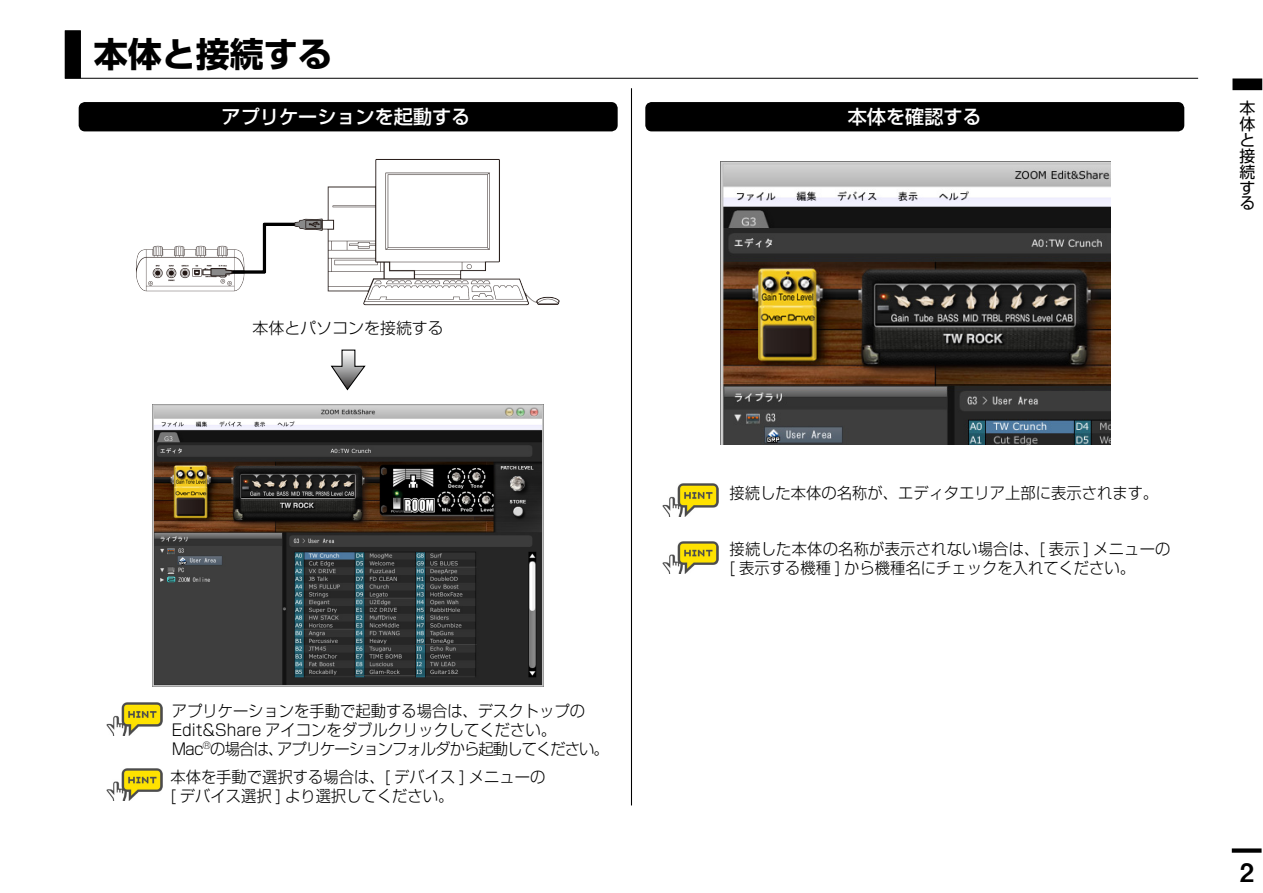
<style>
.page{position:relative;width:1263px;height:893px;background:#fff}
.page>*{position:absolute;margin:0;border:0;box-sizing:border-box;transform-origin:0 0}
.t1{font:700 34.05px "Shin Go Pr 5";color:#000}
.t2{font:25.5px "Midashi Go Pr 6 N MB31";color:#000}
.t3{font:500 19.2px "Shin Go Pr 5";color:#fff}
.t4{font:300 15.9px/19.2px "Shin Go Pr 5";color:#000;scale:.96 1}
.t5{font:300 15.9px "Shin Go Pr 5";color:#000}
.t6{font:15.9px/15.9px "Shin Go Pr 5";color:#000;text-align:justify}
</style>
<div class="page">
<div style="left:1232px;top:848px;width:29px;height:5px;background:#000"></div>
<div style="left:1234px;top:81px;width:26px;height:7px;background:#000"></div>
<div style="left:1232px;top:78px;width:30px;height:12px;border:4px solid #000"></div>
<hr style="left:65px;top:78px;width:1133px;height:1px;background:#000">
<div style="left:67px;top:33px;width:12px;height:43px;background:#000"></div>
<div style="left:65px;top:30px;width:16px;height:48px;border:4px solid #000"></div>
<div style="left:81px;top:104px;width:534px;height:25px;background:#000;border-radius:4px"></div>
<div style="left:79px;top:102px;width:539px;height:29px;border:4px solid #000;border-radius:4px"></div>
<hr style="left:631px;top:88px;width:1px;height:717px;background:#000">
<svg style="left:330px;top:349px;width:36px;height:42px"></svg>
<img style="left:106px;top:703px;width:56px;height:32px">
<img style="left:106px;top:768px;width:56px;height:33px">
<div style="left:647px;top:104px;width:535px;height:25px;background:#000;border-radius:4px"></div>
<div style="left:645px;top:102px;width:539px;height:29px;border:4px solid #000;border-radius:4px"></div>
<img style="left:662px;top:484px;width:56px;height:32px">
<img style="left:662px;top:541px;width:56px;height:33px">
<img style="left:136px;top:159px;width:424px;height:147px">
<img style="left:153px;top:404px;width:391px;height:283px">
<img style="left:720px;top:162px;width:390px;height:282px">
<h1 class="t1" style="left:94px;top:27px;width:240px">本体と接続する</h1>
<p class="t3" style="left:222px;top:101px;width:250px">アプリケーションを起動する</p>
<p class="t5" style="left:252px;top:315px;width:193px">本体とパソコンを接続する</p>
<p class="t4" style="left:172px;top:700px;width:457px">アプリケーションを手動で起動する場合は、デスクトップの<br>Edit&amp;Share アイコンをダブルクリックしてください。<br>Mac<sup>®</sup>の場合は、アプリケーションフォルダから起動してください。</p>
<p class="t4" style="left:170px;top:766px;width:392px">本体を手動で選択する場合は、[ デバイス ] メニューの[ デバイス選択 ] より選択してください。</p>
<p class="t3" style="left:848px;top:101px;width:135px">本体を確認する</p>
<p class="t6" style="left:1239px;top:98px;width:17px">本体と接続する</p>
<p class="t4" style="left:730px;top:482px;width:448px">接続した本体の名称が、エディタエリア上部に表示されます。</p>
<p class="t4" style="left:730px;top:537px;width:461px">接続した本体の名称が表示されない場合は、[ 表示 ] メニューの[ 表示する機種 ] から機種名にチェックを入れてください。</p>
<h2 class="t2" style="left:1240px;top:852px;width:16px">2</h2>
</div>
